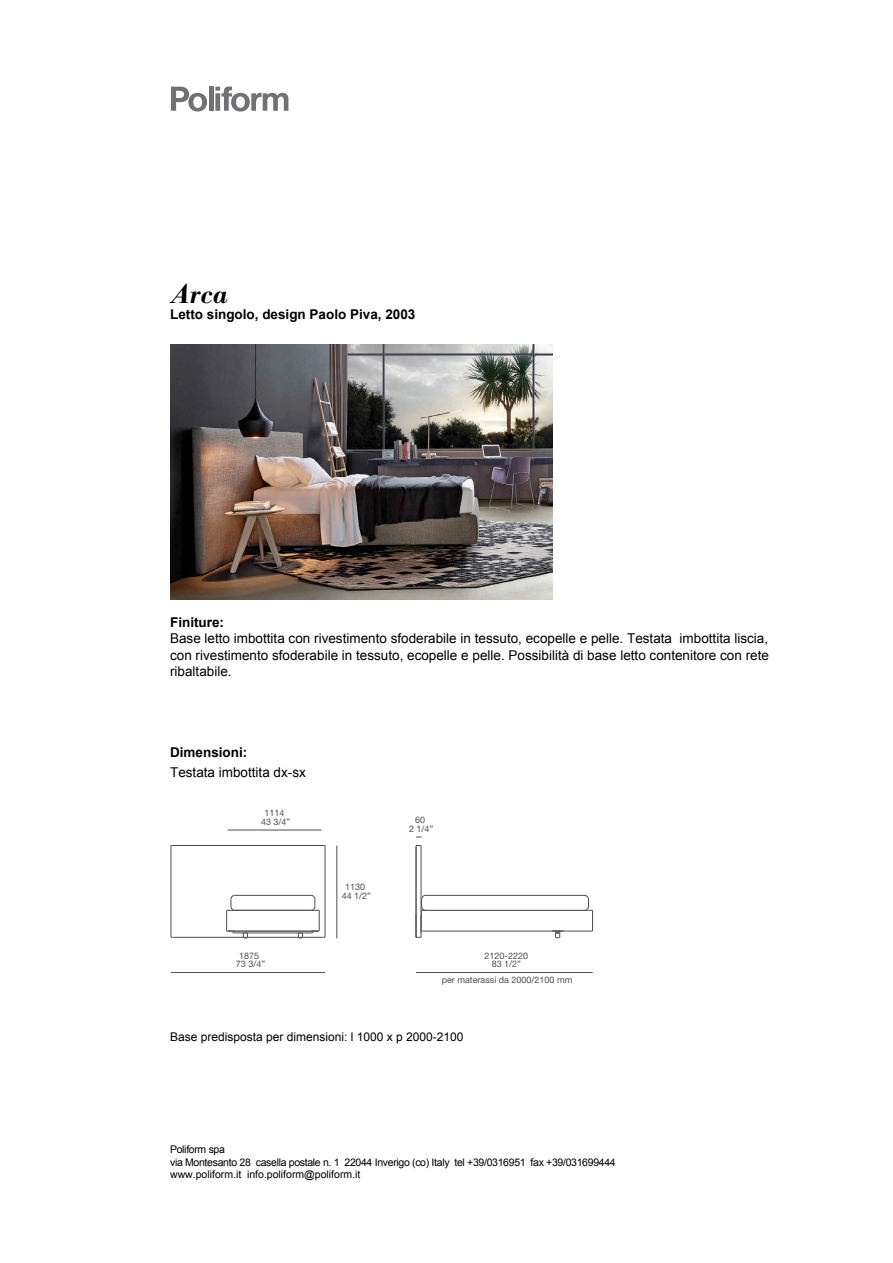
<style>
.page{position:relative;width:893px;height:1263px;background:#fff}
.page>*{position:absolute;margin:0;border:0;box-sizing:border-box;transform-origin:0 0}
.t1{font:italic 500 27px "Bodoni BE";color:#000}
.t2{font:13.5px/16.2px "Arial";color:#000;text-align:justify}
.t3{font:700 13.5px "Arial";color:#000}
.t4{font:12px "Arial";color:#000}
.t5{font:10.5px/12.6px "Arial";letter-spacing:-.03em;color:#000}
.t6{font:9px/8.9px "Helvetica Neue";color:#4d4d4f;text-align:center}
</style>
<div class="page">
<svg style="left:171px;top:87px;width:36px;height:25px"></svg>
<div style="left:209px;top:87px;width:5px;height:24px;background:#717073"></div>
<svg style="left:215px;top:87px;width:73px;height:25px"></svg>
<hr style="left:171px;top:845px;width:1px;height:92px;background:#4d4d4f">
<hr style="left:325px;top:845px;width:1px;height:92px;background:#4d4d4f">
<hr style="left:416px;top:845px;width:1px;height:92px;background:#4d4d4f">
<hr style="left:172px;top:937px;width:152px;height:1px;background:#4d4d4f">
<hr style="left:421px;top:845px;width:1px;height:69px;background:#4d4d4f">
<hr style="left:171px;top:845px;width:154px;height:1px;background:#4d4d4f">
<hr style="left:234px;top:932px;width:78px;height:1px;background:#4d4d4f">
<svg style="left:243px;top:932px;width:5px;height:6px"></svg>
<svg style="left:298px;top:932px;width:5px;height:6px"></svg>
<hr style="left:421px;top:910px;width:167px;height:1px;background:#4d4d4f">
<hr style="left:421px;top:931px;width:172px;height:1px;background:#4d4d4f">
<svg style="left:416px;top:910px;width:6px;height:28px"></svg>
<svg style="left:588px;top:910px;width:5px;height:21px"></svg>
<svg style="left:551px;top:930px;width:13px;height:8px"></svg>
<hr style="left:227px;top:931px;width:92px;height:1px;background:#4d4d4f">
<hr style="left:235px;top:910px;width:76px;height:1px;background:#4d4d4f">
<svg style="left:226px;top:894px;width:10px;height:40px"></svg>
<hr style="left:235px;top:895px;width:76px;height:1px;background:#4d4d4f">
<svg style="left:310px;top:894px;width:15px;height:44px"></svg>
<div style="left:421px;top:895px;width:168px;height:16px;border:1px solid #4d4d4f;border-radius:4px"></div>
<hr style="left:171px;top:972px;width:154px;height:1px;background:#4d4d4f">
<hr style="left:336px;top:845px;width:1px;height:93px;background:#4d4d4f">
<hr style="left:416px;top:972px;width:177px;height:1px;background:#4d4d4f">
<hr style="left:228px;top:830px;width:93px;height:1px;background:#4d4d4f">
<img style="left:170px;top:344px;width:383px;height:256px">
<h1 class="t1" style="left:170px;top:278px;width:59px">Arca</h1>
<p class="t3" style="left:170px;top:306px;width:247px">Letto singolo, design Paolo Piva, 2003</p>
<p class="t3" style="left:170px;top:613px;width:55px">Finiture:</p>
<p class="t2" style="left:170px;top:631px;width:600px">Base letto imbottita con rivestimento sfoderabile in tessuto, ecopelle e pelle. Testata imbottita liscia, con rivestimento sfoderabile in tessuto, ecopelle e pelle. Possibilità di base letto contenitore con rete ribaltabile.</p>
<p class="t3" style="left:170px;top:743px;width:79px">Dimensioni:</p>
<p class="t2" style="left:170px;top:765px;width:137px">Testata imbottita dx-sx</p>
<p class="t6" style="left:261px;top:808px;width:31px">1114<br>43 3/4”</p>
<p class="t6" style="left:342px;top:882px;width:31px">1130<br>44 1/2”</p>
<p class="t6" style="left:409px;top:815px;width:26px">60<br>2 1/4”</p>
<p class="t6" style="left:236px;top:951px;width:31px">1875<br>73 3/4”</p>
<p class="t6" style="left:485px;top:951px;width:45px">2120-2220<br>83 1/2”</p>
<p class="t6" style="left:442px;top:975px;width:132px">per materassi da 2000/2100 mm</p>
<p class="t4" style="left:170px;top:1029px;width:295px">Base predisposta per dimensioni: l 1000 x p 2000-2100</p>
<p class="t5" style="left:170px;top:1143px;width:447px">Poliform spa<br>via Montesanto 28 casella postale n. 1 22044 Inverigo (co) Italy tel +39/0316951 fax +39/031699444 www.poliform.it info.poliform@poliform.it</p>
</div>
